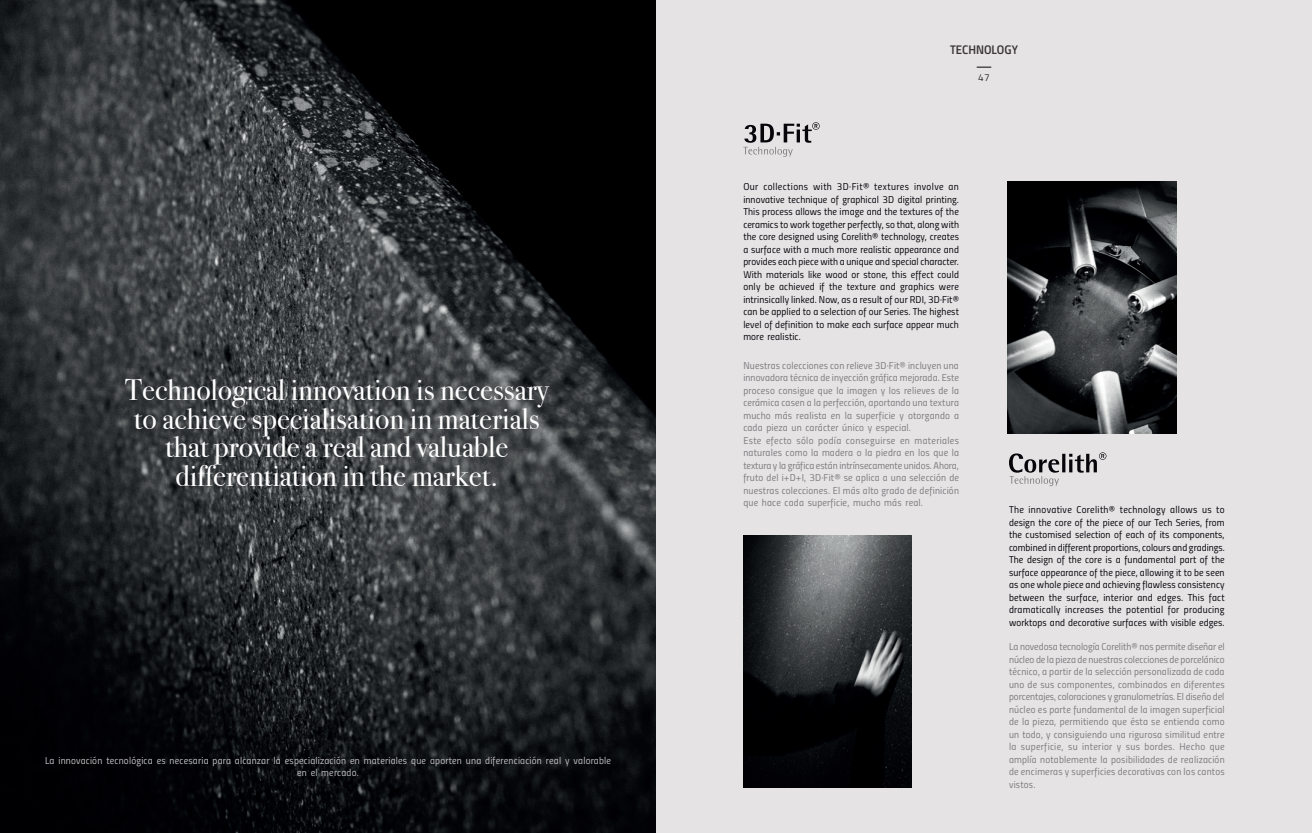
<style>
.page{position:relative;width:1312px;height:833px;background:#fff}
.page>*{position:absolute;margin:0;border:0;box-sizing:border-box;transform-origin:0 0}
.t1{font:30px/28.8px "Bodoni Svty Two ITCTT";color:#fff;text-align:center}
.t2{font:12.5px "Titillium Semibold Upright";color:#393535}
.t3{font:10px/12.5px "Titillium Regular Upright";letter-spacing:.02em;color:#7d7c7e;text-align:justify}
.t4{font:10px/12.5px "Titillium Regular Upright";letter-spacing:.01em;color:#05050a;text-align:justify}
.t5{font:10px/12px "Titillium Regular Upright";letter-spacing:.02em;color:#c0bfc1;text-align:center}
.t6{font:10px "Titillium Light Upright";color:#05050a}
</style>
<div class="page">
<div style="left:0;top:0;width:1311px;height:833px;background:#e5e3e4"></div>
<svg style="left:976px;top:67px;width:15px;height:1px"></svg>
<svg style="left:1009px;top:452px;width:97px;height:34px"></svg>
<svg style="left:743px;top:122px;width:76px;height:35px"></svg>
<img style="left:743px;top:535px;width:168px;height:253px">
<img style="left:1007px;top:181px;width:168px;height:252px">
<img style="left:0;top:0;width:656px;height:833px">
<h1 class="t1" style="left:125px;top:372px;width:425px">Technological innovation is necessary to achieve specialisation in materials that provide a real and valuable differentiation in the market.</h1>
<p class="t5" style="left:45px;top:754px;width:567px">La innovación tecnológica es necesaria para alcanzar la especialización en materiales que aporten una diferenciación real y valorable en el mercado.</p>
<p class="t2" style="left:949px;top:40px;width:69px">TECHNOLOGY</p>
<p class="t6" style="left:977px;top:70px;width:13px">47</p>
<p class="t4" style="left:743px;top:180px;width:217px">Our collections with 3D·Fit® textures involve an innovative technique of graphical 3D digital printing.<br>This process allows the image and the textures of the ceramics to work together perfectly, so that, along with the core designed using Corelith® technology, creates a surface with a much more realistic appearance and provides each piece with a unique and special character.<br>With materials like wood or stone, this effect could only be achieved if the texture and graphics were intrinsically linked. Now, as a result of our RDI, 3D·Fit® can be applied to a selection of our Series. The highest level of definition to make each surface appear much more realistic.</p>
<p class="t3" style="left:743px;top:358px;width:217px;text-align:left">Nuestras colecciones con relieve 3D·Fit® incluyen una innovadora técnica de inyección gráfica mejorada. Este proceso consigue que la imagen y los relieves de la cerámica casen a la perfección, aportando una textura mucho más realista en la superficie y otorgando a cada pieza un carácter único y especial.<br>Este efecto sólo podía conseguirse en materiales naturales como la madera o la piedra en los que la textura y la gráfica están intrínsecamente unidos. Ahora, fruto del i+D+I, 3D·Fit® se aplica a una selección de nuestras colecciones. El más alto grado de definición que hace cada superficie, mucho más real.</p>
<p class="t4" style="left:1008px;top:503px;width:217px">The innovative Corelith® technology allows us to design the core of the piece of our Tech Series, from the customised selection of each of its components, combined in different proportions, colours and gradings.<br>The design of the core is a fundamental part of the surface appearance of the piece, allowing it to be seen as one whole piece and achieving flawless consistency between the surface, interior and edges. This fact dramatically increases the potential for producing worktops and decorative surfaces with visible edges.</p>
<p class="t3" style="left:1008px;top:640px;width:217px">La novedosa tecnología Corelith® nos permite diseñar el núcleo de la pieza de nuestras colecciones de porcelánico técnico, a partir de la selección personalizada de cada uno de sus componentes, combinados en diferentes porcentajes, coloraciones y granulometrías. El diseño del núcleo es parte fundamental de la imagen superficial de la pieza, permitiendo que ésta se entienda como un todo, y consiguiendo una rigurosa similitud entre la superficie, su interior y sus bordes. Hecho que amplía notablemente la posibilidades de realización de encimeras y superficies decorativas con los cantos vistos.</p>
</div>
